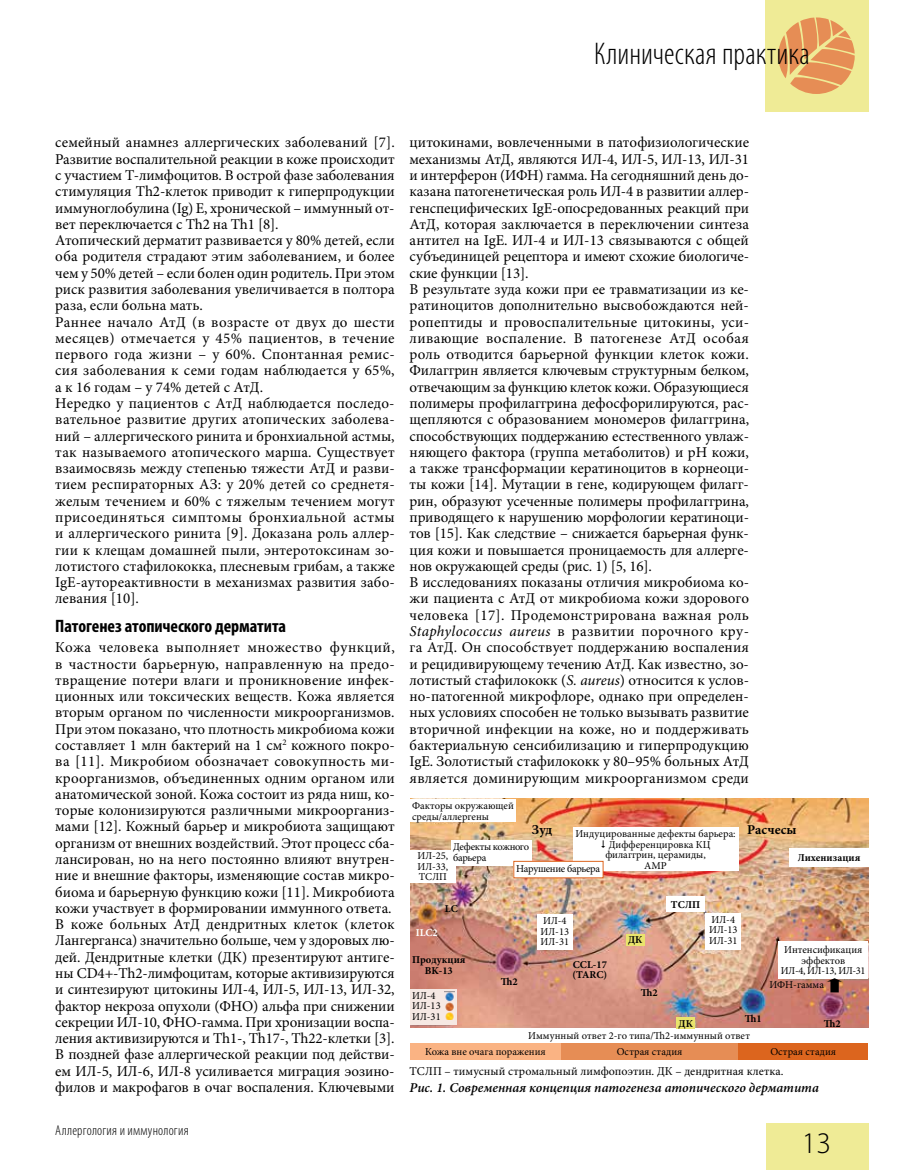
<style>
.page{position:relative;width:915px;height:1170px;background:#fff}
.page>*{position:absolute;margin:0;border:0;box-sizing:border-box;transform-origin:0 0}
.t1{font:300 condensed 31.5px "Myriad Pro";letter-spacing:.005em;color:#000}
.t2{font:300 30px "Myriad Pro";color:#000}
.t3{font:700 condensed 18px "Myriad Pro";letter-spacing:-.005em;color:#000}
.t4{font:15px/16.2px "Minion Pro";color:#000}
.t5{font:300 condensed 14.25px "Myriad Pro";letter-spacing:.015em;color:#000}
.t6{font:italic 600 13.5px "Minion Pro";color:#000}
.t7{font:700 13.5px "Minion Pro";letter-spacing:.005em;color:#000}
.t8{font:12px "Minion Pro";color:#000}
.t9{font:10.5px/10.5px "Minion Pro";color:#000}
.t10{font:700 10.5px/10.5px "Minion Pro";color:#000;text-align:center}
.t11{font:10.5px/10.5px "Minion Pro";letter-spacing:-.03em;color:#000}
.t12{font:700 10.5px "Minion Pro";color:#fff}
.s1{font-style:italic}
</style>
<div class="page">
<div style="left:764px;top:0;width:103px;height:111px;background:#efeb96"></div>
<svg style="left:778px;top:17px;width:76px;height:77px"></svg>
<div style="left:765px;top:1123px;width:102px;height:46px;background:#efeb96"></div>
<img style="left:410px;top:798px;width:457px;height:229px">
<div style="left:410px;top:799px;width:106px;height:22px;background:#fff"></div>
<div style="left:410px;top:849px;width:45px;height:33px;background:#fff"></div>
<div style="left:537px;top:914px;width:35px;height:35px;background:#fff"></div>
<div style="left:705px;top:912px;width:35px;height:37px;background:#fff"></div>
<div style="left:410px;top:989px;width:46px;height:35px;background:#f6e8e3"></div>
<div style="left:451px;top:840px;width:80px;height:25px;background:#fff"></div>
<div style="left:778px;top:941px;width:89px;height:37px;background:#fff"></div>
<div style="left:788px;top:847px;width:80px;height:19px;background:#fff"></div>
<div style="left:666px;top:896px;width:38px;height:15px;background:#fff"></div>
<div style="left:625px;top:933px;width:19px;height:12px;background:#e9e46c"></div>
<div style="left:676px;top:1017px;width:18px;height:12px;background:#e9e46c"></div>
<div style="left:572px;top:827px;width:166px;height:43px;background:#fff"></div>
<div style="left:513px;top:861px;width:90px;height:16px;background:#fff"></div>
<div style="left:513px;top:860px;width:90px;height:18px;border:1px solid #dc651e"></div>
<div style="left:410px;top:1043px;width:150px;height:16px;background:#fab383"></div>
<div style="left:560px;top:1043px;width:178px;height:16px;background:#e68d55"></div>
<div style="left:738px;top:1043px;width:129px;height:16px;background:#dc651e"></div>
<svg style="left:826px;top:978px;width:15px;height:14px"></svg>
<img style="left:445px;top:991px;width:9px;height:28px">
<h1 class="t1" style="left:594px;top:35px;width:217px">Клиническая практика</h1>
<p class="t4" style="left:55px;top:135px;width:341px">семейный анамнез аллергических заболеваний [7].<br>Развитие воспалительной реакции в коже происходит с участием Т-лимфоцитов. В острой фазе заболевания стимуляция Th2-клеток приводит к гиперпродукции иммуноглобулина (Ig) E, хронической – иммунный от&shy;вет переключается с Th2 на Th1 [8].<br>Атопический дерматит развивается у 80% детей, если оба родителя страдают этим заболеванием, и более чем у 50% детей – если болен один родитель. При этом риск развития заболевания увеличивается в полтора раза, если больна мать.<br>Раннее начало АтД (в возрасте от двух до шести месяцев) отмечается у 45% пациентов, в течение первого года жизни – у 60%. Спонтанная ремис&shy;сия заболевания к семи годам наблюдается у 65%, а к 16 годам – у 74% детей с АтД.<br>Нередко у пациентов с АтД наблюдается последо&shy;вательное развитие других атопических заболева&shy;ний – аллергического ринита и бронхиальной астмы, так называемого атопического марша. Существует взаимосвязь между степенью тяжести АтД и разви&shy;тием респираторных АЗ: у 20% детей со среднетя&shy;желым течением и 60% с тяжелым течением могут присоединяться симптомы бронхиальной астмы и аллергического ринита [9]. Доказана роль аллер&shy;гии к клещам домашней пыли, энтеротоксинам зо&shy;лотистого стафилококка, плесневым грибам, а также IgE-аутореактивности в механизмах развития забо&shy;левания [10].</p>
<p class="t3" style="left:55px;top:615px;width:232px">Патогенез атопического дерматита</p>
<p class="t4" style="left:55px;top:639px;width:341px">Кожа человека выполняет множество функций, в частности барьерную, направленную на предо&shy;твращение потери влаги и проникновение инфек&shy;ционных или токсических веществ. Кожа является вторым органом по численности микроорганизмов.<br>При этом показано, что плотность микробиома кожи составляет 1 млн бактерий на 1 см<sup>2</sup> кожного покро&shy;ва [11]. Микробиом обозначает совокупность ми&shy;кроорганизмов, объединенных одним органом или анатомической зоной. Кожа состоит из ряда ниш, ко&shy;торые колонизируются различными микроорганиз&shy;мами [12]. Кожный барьер и микробиота защищают организм от внешних воздействий. Этот процесс сба&shy;лансирован, но на него постоянно влияют внутрен&shy;ние и внешние факторы, изменяющие состав микро&shy;биома и барьерную функцию кожи [11]. Микробиота кожи участвует в формировании иммунного ответа.<br>В коже больных АтД дендритных клеток (клеток Лангерганса) значительно больше, чем у здоровых лю&shy;дей. Дендритные клетки (ДК) презентируют антиге&shy;ны CD4+-Th2-лимфоцитам, которые активизируются и синтезируют цитокины ИЛ-4, ИЛ-5, ИЛ-13, ИЛ-32, фактор некроза опухоли (ФНО) альфа при снижении секреции ИЛ-10, ФНО-гамма. При хронизации воспа&shy;ления активизируются и Th1-, Th17-, Th22-клетки [3].<br>В поздней фазе аллергической реакции под действи&shy;ем ИЛ-5, ИЛ-6, ИЛ-8 усиливается миграция эозино&shy;филов и макрофагов в очаг воспаления. Ключевыми</p>
<p class="t5" style="left:55px;top:1121px;width:135px">Аллергология и иммунология</p>
<p class="t4" style="left:409px;top:135px;width:341px">цитокинами, вовлеченными в патофизиологические механизмы АтД, являются ИЛ-4, ИЛ-5, ИЛ-13, ИЛ-31 и интерферон (ИФН) гамма. На сегодняшний день до&shy;казана патогенетическая роль ИЛ-4 в развитии аллер&shy;генспецифических IgE-опосредованных реакций при АтД, которая заключается в переключении синтеза антител на IgE. ИЛ-4 и ИЛ-13 связываются с общей субъединицей рецептора и имеют схожие биологиче&shy;ские функции [13].<br>В результате зуда кожи при ее травматизации из ке&shy;ратиноцитов дополнительно высвобождаются ней&shy;ропептиды и провоспалительные цитокины, уси&shy;ливающие воспаление. В патогенезе АтД особая роль отводится барьерной функции клеток кожи.<br>Филаггрин является ключевым структурным белком, отвечающим за функцию клеток кожи. Образующиеся полимеры профилаггрина дефосфорилируются, рас&shy;щепляются с образованием мономеров филаггрина, способствующих поддержанию естественного увлаж&shy;няющего фактора (группа метаболитов) и pH кожи, а также трансформации кератиноцитов в корнеоци&shy;ты кожи [14]. Мутации в гене, кодирующем филагг&shy;рин, образуют усеченные полимеры профилаггрина, приводящего к нарушению морфологии кератиноци&shy;тов [15]. Как следствие – снижается барьерная функ&shy;ция кожи и повышается проницаемость для аллерге&shy;нов окружающей среды (рис. 1) [5, 16].<br>В исследованиях показаны отличия микробиома ко&shy;жи пациента с АтД от микробиома кожи здорового человека [17]. Продемонстрирована важная роль <span class="s1">Staphylococcus aureus</span> в развитии порочного кру&shy;га АтД. Он способствует поддержанию воспаления и рецидивирующему течению АтД. Как известно, зо&shy;лотистый стафилококк (<span class="s1">S. aureus</span>) относится к услов&shy;но-патогенной микрофлоре, однако при определен&shy;ных условиях способен не только вызывать развитие вторичной инфекции на коже, но и поддерживать бактериальную сенсибилизацию и гиперпродукцию IgE. Золотистый стафилококк у 80–95% больных АтД является доминирующим микроорганизмом среди</p>
<p class="t9" style="left:412px;top:800px;width:103px">Факторы окружающей среды/аллергены</p>
<p class="t9" style="left:417px;top:850px;width:32px;text-align:justify">ИЛ-25, ИЛ-33, ТСЛП</p>
<p class="t7" style="left:531px;top:820px;width:22px">Зуд</p>
<p class="t7" style="left:747px;top:820px;width:51px">Расчесы</p>
<p class="t9" style="left:575px;top:828px;width:162px">Индуцированные дефекты барьера:</p>
<p class="t9" style="left:608px;top:839px;width:103px">Дифференцировка КЦ</p>
<p class="t9" style="left:605px;top:849px;width:102px">филаггрин, церамиды,</p>
<p class="t11" style="left:516px;top:862px;width:85px">Нарушение барьера</p>
<p class="t9" style="left:644px;top:860px;width:24px">АМР</p>
<p class="t11" style="left:453px;top:841px;width:77px">Дефекты кожного барьера</p>
<p class="t10" style="left:797px;top:852px;width:64px">Лихенизация</p>
<p class="t10" style="left:445px;top:903px;width:14px">LC</p>
<p class="t12" style="left:415px;top:925px;width:24px">ILC2</p>
<p class="t10" style="left:412px;top:954px;width:55px">Продукция<br>BK-13</p>
<p class="t9" style="left:412px;top:990px;width:30px">ИЛ-4<br>ИЛ-13<br>ИЛ-31</p>
<p class="t10" style="left:500px;top:976px;width:18px">Th2</p>
<p class="t10" style="left:670px;top:898px;width:31px">ТСЛП</p>
<p class="t9" style="left:540px;top:915px;width:30px">ИЛ-4<br>ИЛ-13<br>ИЛ-31</p>
<p class="t9" style="left:708px;top:913px;width:30px">ИЛ-4<br>ИЛ-13<br>ИЛ-31</p>
<p class="t10" style="left:628px;top:934px;width:16px">ДК</p>
<p class="t10" style="left:572px;top:958px;width:36px;text-align:left">CCL-17 (TARC)</p>
<p class="t10" style="left:640px;top:987px;width:18px">Th2</p>
<p class="t10" style="left:678px;top:1018px;width:16px">ДК</p>
<p class="t10" style="left:744px;top:1013px;width:18px">Th1</p>
<p class="t9" style="left:528px;top:1029px;width:223px">Иммунный ответ 2-го типа/Th2-иммунный ответ</p>
<p class="t9" style="left:780px;top:944px;width:86px;text-align:center">Интенсификация эффектов<br>ИЛ-4, ИЛ-13, ИЛ-31</p>
<p class="t9" style="left:769px;top:979px;width:56px">ИФН-гамма</p>
<p class="t10" style="left:823px;top:1017px;width:18px">Th2</p>
<p class="t9" style="left:425px;top:1046px;width:122px">Кожа вне очага поражения</p>
<p class="t9" style="left:616px;top:1046px;width:67px">Острая стадия</p>
<p class="t9" style="left:770px;top:1046px;width:67px">Острая стадия</p>
<p class="t8" style="left:409px;top:1062px;width:375px">ТСЛП – тимусный стромальный лимфопоэтин. ДК – дендритная клетка.</p>
<p class="t6" style="left:409px;top:1078px;width:410px">Рис. 1. Современная концепция патогенеза атопического дерматита</p>
<h2 class="t2" style="left:801px;top:1125px;width:31px">13</h2>
</div>
